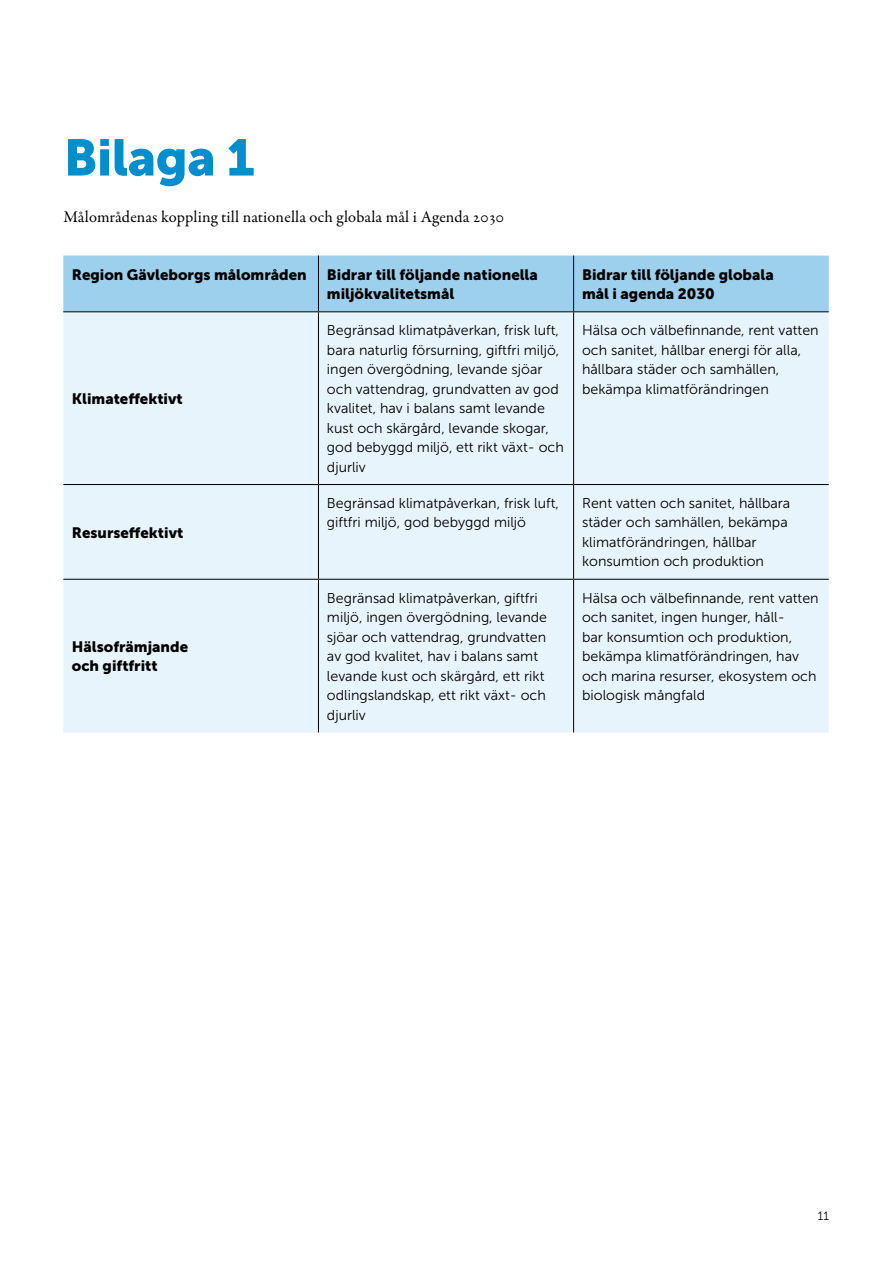
<style>
.page{position:relative;width:893px;height:1263px;background:#fff}
.page>*{position:absolute;margin:0;border:0;box-sizing:border-box;transform-origin:0 0}
.H1_Rubrik{font:51px "Museo Sans 900";letter-spacing:-.01em;color:#008ecc}
.P_Bröd_första{font:16.5px "Garamond Premr Pro";letter-spacing:.01em;color:#000}
.P_Tabell_rubrik{font:15px/19.5px "Museo Sans 900";color:#000}
.P_Tabell_bröd{font:14.25px/19.5px "Museo Sans 300";color:#000}
.t1{font:12px "Museo Sans 300";color:#000}
</style>
<div class="page">
<div style="left:63px;top:256px;width:766px;height:55px;background:#9dd0ed"></div>
<div style="left:63px;top:312px;width:766px;height:420px;background:#e8f4fc"></div>
<hr style="left:318px;top:256px;width:1px;height:55px;background:#000">
<hr style="left:573px;top:256px;width:1px;height:55px;background:#000">
<hr style="left:63px;top:311px;width:255px;height:1px;background:#000">
<hr style="left:318px;top:311px;width:256px;height:1px;background:#000">
<hr style="left:318px;top:312px;width:1px;height:172px;background:#000">
<hr style="left:574px;top:311px;width:255px;height:1px;background:#000">
<hr style="left:573px;top:312px;width:1px;height:172px;background:#000">
<hr style="left:63px;top:484px;width:255px;height:1px;background:#000">
<hr style="left:318px;top:484px;width:256px;height:1px;background:#000">
<hr style="left:318px;top:485px;width:1px;height:94px;background:#000">
<hr style="left:574px;top:484px;width:255px;height:1px;background:#000">
<hr style="left:573px;top:485px;width:1px;height:94px;background:#000">
<hr style="left:63px;top:579px;width:255px;height:1px;background:#000">
<hr style="left:318px;top:579px;width:256px;height:1px;background:#000">
<hr style="left:318px;top:580px;width:1px;height:152px;background:#000">
<hr style="left:574px;top:579px;width:255px;height:1px;background:#000">
<hr style="left:573px;top:580px;width:1px;height:152px;background:#000">
<h1 class="H1_Rubrik" style="left:64px;top:129px;width:193px">Bilaga 1</h1>
<p class="P_Bröd_första" style="left:64px;top:206px;width:442px">Målområdenas koppling till nationella och globala mål i Agenda 2030</p>
<p class="P_Tabell_rubrik" style="left:72px;top:264px;width:236px">Region Gävleborgs målområden</p>
<p class="P_Tabell_rubrik" style="left:327px;top:264px;width:212px">Bidrar till följande nationella miljökvalitetsmål</p>
<p class="P_Tabell_rubrik" style="left:582px;top:264px;width:193px">Bidrar till följande globala mål i agenda 2030</p>
<p class="P_Tabell_rubrik" style="left:72px;top:389px;width:112px">Klimateffektivt</p>
<p class="P_Tabell_rubrik" style="left:72px;top:522px;width:113px">Resurseffektivt</p>
<p class="P_Tabell_rubrik" style="left:72px;top:637px;width:118px">Hälsofrämjande och giftfritt</p>
<p class="P_Tabell_bröd" style="left:327px;top:321px;width:238px">Begränsad klimatpåverkan, frisk luft, bara naturlig försurning, giftfri miljö, ingen övergödning, levande sjöar och vattendrag, grundvatten av god kvalitet, hav i balans samt levande kust och skärgård, levande skogar, god bebyggd miljö, ett rikt växt- och djurliv</p>
<p class="P_Tabell_bröd" style="left:582px;top:321px;width:238px">Hälsa och välbefinnande, rent vatten och sanitet, hållbar energi för alla, hållbara städer och samhällen, bekämpa klimatförändringen</p>
<p class="P_Tabell_bröd" style="left:327px;top:493px;width:234px">Begränsad klimatpåverkan, frisk luft, giftfri miljö, god bebyggd miljö</p>
<p class="P_Tabell_bröd" style="left:582px;top:493px;width:210px">Rent vatten och sanitet, hållbara städer och samhällen, bekämpa klimatförändringen, hållbar konsumtion och produktion</p>
<p class="P_Tabell_bröd" style="left:327px;top:588px;width:222px">Begränsad klimatpåverkan, giftfri miljö, ingen övergödning, levande sjöar och vattendrag, grundvatten av god kvalitet, hav i balans samt levande kust och skärgård, ett rikt odlingslandskap, ett rikt växt- och djurliv</p>
<p class="P_Tabell_bröd" style="left:582px;top:588px;width:238px">Hälsa och välbefinnande, rent vatten och sanitet, ingen hunger, håll-<br>bar konsumtion och produktion, bekämpa klimatförändringen, hav och marina resurser, ekosystem och biologisk mångfald</p>
<p class="t1" style="left:818px;top:1210px;width:13px">11</p>
</div>
